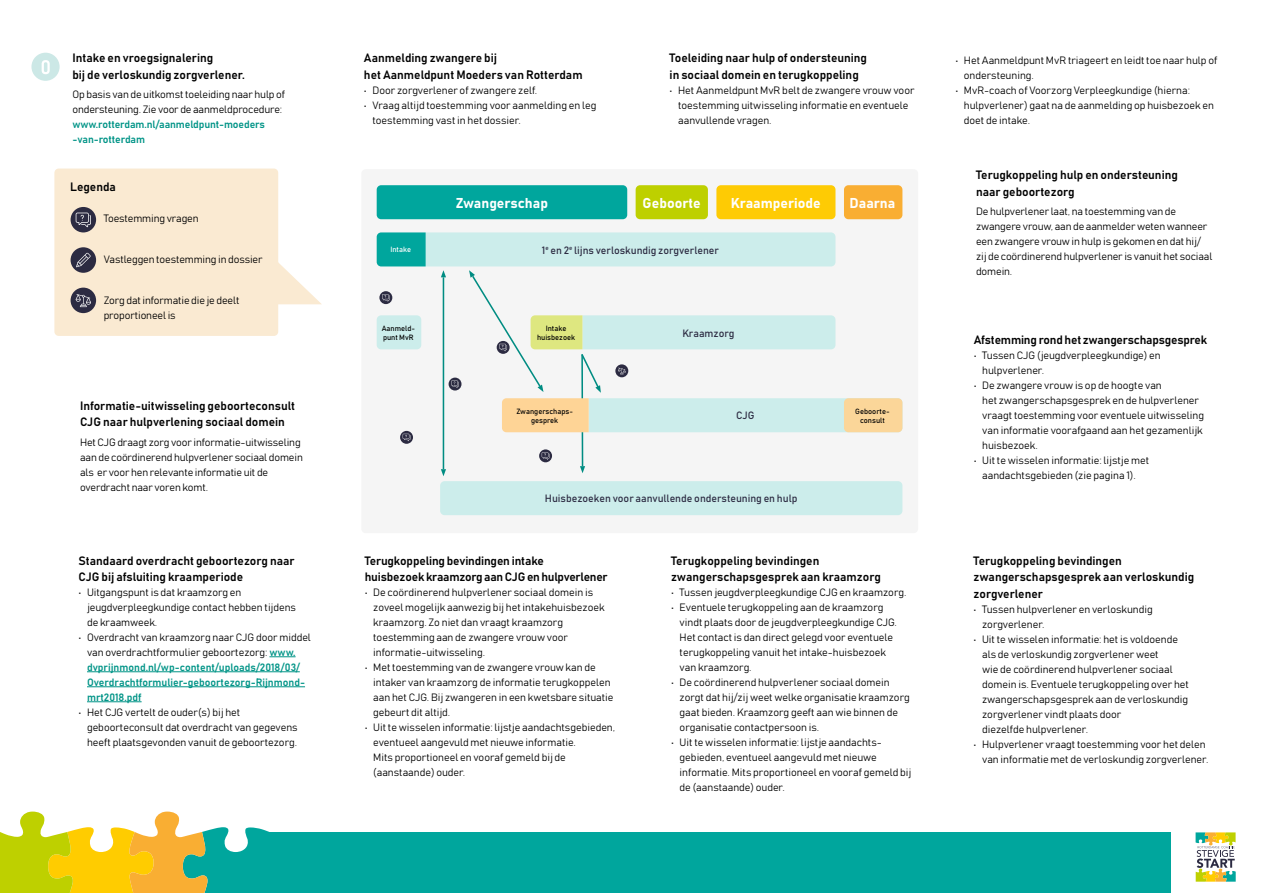
<style>
.page{position:relative;width:1263px;height:893px;background:#fff}
.page>*{position:absolute;margin:0;border:0;box-sizing:border-box;transform-origin:0 0}
.t1{font:14.1px "Bahnschrift";color:#fff}
.H3__2__achterkant__H3{font:12px/16.5px "Bahnschrift";color:#000}
.Broodtekst{font:12px/16.5px "Bahnschrift";color:#000}
.Opsomming{font:10.5px/15px "Bahnschrift";color:#000}
.Brood__P{font:10.5px/15px "Bahnschrift";letter-spacing:-.01em;color:#000}
.Opsomming-2{font:10.5px/15px "Bahnschrift";color:#009487}
.t2{font:10.5px "Bahnschrift";color:#2c2b42}
.Schema_2_klein{font:7.5px/9px "Bahnschrift";color:#000;text-align:center}
.t3{font:7.5px "Bahnschrift";color:#fff}
.s1{color:#009487}
.s2{color:#000}
</style>
<div class="page">
<svg style="left:1px;top:812px;width:268px;height:81px"></svg>
<div style="left:268px;top:832px;width:903px;height:61px;background:#00a69d"></div>
<svg style="left:1195px;top:832px;width:41px;height:50px"></svg>
<hr style="left:0;top:831px;width:1px;height:62px;background:#bdcf00">
<hr style="left:0;top:892px;width:67px;height:1px;background:#bdcf00">
<hr style="left:66px;top:892px;width:69px;height:1px;background:#ffcc03">
<hr style="left:135px;top:892px;width:67px;height:1px;background:#f8ae32">
<div style="left:54px;top:169px;width:224px;height:167px;background:#faead2;border-radius:4px"></div>
<div style="left:71px;top:247px;width:25px;height:26px;background:#2c2b42;border-radius:50%"></div>
<svg style="left:76px;top:253px;width:15px;height:14px"></svg>
<div style="left:71px;top:288px;width:25px;height:25px;background:#2c2b42;border-radius:50%"></div>
<svg style="left:76px;top:294px;width:15px;height:13px"></svg>
<div style="left:71px;top:207px;width:25px;height:25px;background:#2c2b42;border-radius:50%"></div>
<svg style="left:76px;top:213px;width:15px;height:14px"></svg>
<svg style="left:269px;top:656px;width:27px;height:1px"></svg>
<hr style="left:87px;top:671px;width:213px;height:1px;background:#009487">
<hr style="left:87px;top:686px;width:218px;height:1px;background:#009487">
<hr style="left:87px;top:701px;width:55px;height:1px;background:#009487">
<svg style="left:278px;top:258px;width:43px;height:46px"></svg>
<div style="left:31px;top:53px;width:29px;height:28px;background:#cce8e6;border-radius:50%"></div>
<svg style="left:42px;top:60px;width:8px;height:14px"></svg>
<div style="left:361px;top:169px;width:557px;height:364px;background:#f5f5f5;border-radius:4px"></div>
<hr style="left:581px;top:355px;width:2px;height:111px;background:#008c82">
<svg style="left:580px;top:466px;width:5px;height:7px"></svg>
<hr style="left:443px;top:277px;width:1px;height:192px;background:#008c82">
<svg style="left:441px;top:469px;width:5px;height:7px"></svg>
<div style="left:377px;top:185px;width:250px;height:34px;background:#00a69d;border-radius:4px"></div>
<div style="left:636px;top:185px;width:72px;height:34px;background:#bed000;border-radius:4px"></div>
<div style="left:716px;top:185px;width:119px;height:34px;background:#fecb04;border-radius:4px"></div>
<div style="left:844px;top:185px;width:58px;height:34px;background:#f9ae33;border-radius:4px"></div>
<svg style="left:400px;top:431px;width:13px;height:13px"></svg>
<div style="left:440px;top:481px;width:462px;height:34px;background:#ccedeb;border-radius:4px"></div>
<svg style="left:539px;top:449px;width:13px;height:13px"></svg>
<svg style="left:542px;top:452px;width:7px;height:8px"></svg>
<svg style="left:377px;top:232px;width:525px;height:209px"></svg>
<h3 class="H3__2__achterkant__H3" style="left:72px;top:50px;width:174px">Intake en vroegsignalering<br>bij de verloskundig zorgverlener.</h3>
<p class="Brood__P" style="left:72px;top:87px;width:214px">Op basis van de uitkomst toeleiding naar hulp of ondersteuning. Zie voor de aanmeldprocedure: <span class="s1">www.rotterdam.nl/aanmeldpunt-moeders -van-rotterdam</span></p>
<h3 class="H3__2__achterkant__H3" style="left:70px;top:178px;width:47px">Legenda</h3>
<p class="Brood__P" style="left:104px;top:211px;width:96px">Toestemming vragen</p>
<p class="Brood__P" style="left:104px;top:252px;width:160px">Vastleggen toestemming in dossier</p>
<p class="Brood__P" style="left:104px;top:292px;width:137px">Zorg dat informatie die je deelt proportioneel is</p>
<h3 class="H3__2__achterkant__H3" style="left:80px;top:397px;width:217px">Informatie-uitwisseling geboorteconsult<br>CJG naar hulpverlening sociaal domein</h3>
<p class="Brood__P" style="left:80px;top:434px;width:224px">Het CJG draagt zorg voor informatie-uitwisseling aan de coördinerend hulpverlener sociaal domein als er voor hen relevante informatie uit de overdracht naar voren komt.</p>
<h3 class="H3__2__achterkant__H3" style="left:79px;top:552px;width:218px">Standaard overdracht geboortezorg naar<br>CJG bij afsluiting kraamperiode</h3>
<p class="Opsomming" style="left:87px;top:585px;width:211px;text-indent:-9px">• Uitgangspunt is dat kraamzorg en jeugdverpleegkundige contact hebben tijdens de kraamweek.</p>
<p class="Opsomming-2" style="left:87px;top:630px;width:225px;text-indent:-9px"><span class="s2">• Overdracht van kraamzorg naar CJG door middel van overdrachtformulier geboortezorg:</span> www. dvprijnmond.nl/wp-content/uploads/2018/03/ Overdrachtformulier-geboortezorg-Rijnmond&shy;mrt2018.pdf</p>
<p class="Opsomming" style="left:87px;top:705px;width:212px;text-indent:-9px">• Het CJG vertelt de ouder(s) bij het geboorteconsult dat overdracht van gegevens heeft plaatsgevonden vanuit de geboortezorg.</p>
<h3 class="H3__2__achterkant__H3" style="left:364px;top:50px;width:220px">Aanmelding zwangere bij<br>het Aanmeldpunt Moeders van Rotterdam</h3>
<p class="Opsomming" style="left:364px;top:82px;width:175px">• Door zorgverlener of zwangere zelf.</p>
<p class="Opsomming" style="left:372px;top:97px;width:225px;text-indent:-9px">• Vraag altijd toestemming voor aanmelding en leg toestemming vast in het dossier.</p>
<h3 class="H3__2__achterkant__H3" style="left:670px;top:50px;width:199px">Toeleiding naar hulp of ondersteuning in sociaal domein en terugkoppeling</h3>
<p class="Opsomming" style="left:678px;top:82px;width:238px;text-indent:-9px">• Het Aanmeldpunt MvR belt de zwangere vrouw voor toestemming uitwisseling informatie en eventuele aanvullende vragen.</p>
<p class="t3" style="left:390px;top:245px;width:22px">Intake</p>
<h1 class="t1" style="left:456px;top:194px;width:94px">Zwangerschap</h1>
<h1 class="t1" style="left:643px;top:194px;width:60px">Geboorte</h1>
<h1 class="t1" style="left:731px;top:194px;width:91px">Kraamperiode</h1>
<h1 class="t1" style="left:849px;top:194px;width:47px">Daarna</h1>
<p class="t2" style="left:542px;top:243px;width:179px">1<sup>e</sup> en 2<sup>e</sup> lijns verloskundig zorgverlener</p>
<p class="Schema_2_klein" style="left:382px;top:324px;width:35px;text-align:left">Aanmeld&shy;punt MvR</p>
<p class="t2" style="left:682px;top:326px;width:54px">Kraamzorg</p>
<p class="Schema_2_klein" style="left:537px;top:324px;width:40px">Intake huisbezoek</p>
<p class="Schema_2_klein" style="left:516px;top:406px;width:58px">Zwangerschaps&shy;gesprek</p>
<p class="t2" style="left:736px;top:409px;width:20px">CJG</p>
<p class="t2" style="left:545px;top:492px;width:254px">Huisbezoeken voor aanvullende ondersteuning en hulp</p>
<p class="Schema_2_klein" style="left:855px;top:406px;width:36px">Geboorte-</p>
<p class="Schema_2_klein" style="left:860px;top:415px;width:26px">consult</p>
<h3 class="H3__2__achterkant__H3" style="left:365px;top:552px;width:244px">Terugkoppeling bevindingen intake<br>huisbezoek kraamzorg aan CJG en hulpverlener</h3>
<p class="Opsomming" style="left:373px;top:585px;width:233px;text-indent:-9px">• De coördinerend hulpverlener sociaal domein is zoveel mogelijk aanwezig bij het intakehuisbezoek kraamzorg. Zo niet dan vraagt kraamzorg toestemming aan de zwangere vrouw voor informatie-uitwisseling.</p>
<p class="Opsomming" style="left:373px;top:660px;width:242px;text-indent:-9px">• Met toestemming van de zwangere vrouw kan de intaker van kraamzorg de informatie terugkoppelen aan het CJG. Bij zwangeren in een kwetsbare situatie gebeurt dit altijd.</p>
<p class="Opsomming" style="left:373px;top:720px;width:243px;text-indent:-9px">• Uit te wisselen informatie: lijstje aandachtsgebieden, eventueel aangevuld met nieuwe informatie.<br>Mits proportioneel en vooraf gemeld bij de (aanstaande) ouder.</p>
<h3 class="H3__2__achterkant__H3" style="left:671px;top:552px;width:211px">Terugkoppeling bevindingen zwangerschapsgesprek aan kraamzorg</h3>
<p class="Opsomming" style="left:671px;top:585px;width:237px">• Tussen jeugdverpleegkundige CJG en kraamzorg.</p>
<p class="Opsomming" style="left:680px;top:600px;width:219px;text-indent:-9px">• Eventuele terugkoppeling aan de kraamzorg vindt plaats door de jeugdverpleegkundige CJG.<br>Het contact is dan direct gelegd voor eventuele terugkoppeling vanuit het intake-huisbezoek van kraamzorg.</p>
<p class="Opsomming" style="left:680px;top:675px;width:232px;text-indent:-9px">• De coördinerend hulpverlener sociaal domein zorgt dat hij/zij weet welke organisatie kraamzorg gaat bieden. Kraamzorg geeft aan wie binnen de organisatie contactpersoon is.</p>
<p class="Opsomming" style="left:680px;top:735px;width:233px;text-indent:-9px">• Uit te wisselen informatie: lijstje aandachts&shy;gebieden, eventueel aangevuld met nieuwe informatie. Mits proportioneel en vooraf gemeld bij de (aanstaande) ouder.</p>
<p class="Opsomming" style="left:964px;top:53px;width:255px;text-indent:-9px">• Het Aanmeldpunt MvR triageert en leidt toe naar hulp of ondersteuning.</p>
<p class="Opsomming" style="left:964px;top:83px;width:252px;text-indent:-9px">• MvR-coach of Voorzorg Verpleegkundige (hierna: hulpverlener) gaat na de aanmelding op huisbezoek en doet de intake.</p>
<p class="Broodtekst" style="left:976px;top:166px;width:203px">Terugkoppeling hulp en ondersteuning naar geboortezorg</p>
<p class="Brood__P" style="left:976px;top:203px;width:238px">De hulpverlener laat, na toestemming van de zwangere vrouw, aan de aanmelder weten wanneer een zwangere vrouw in hulp is gekomen en dat hij/ zij de coördinerend hulpverlener is vanuit het sociaal domein.</p>
<h3 class="H3__2__achterkant__H3" style="left:974px;top:331px;width:235px">Afstemming rond het zwangerschapsgesprek</h3>
<p class="Opsomming" style="left:982px;top:348px;width:180px;text-indent:-9px">• Tussen CJG (jeugdverpleegkundige) en hulpverlener.</p>
<p class="Opsomming" style="left:982px;top:378px;width:223px;text-indent:-9px">• De zwangere vrouw is op de hoogte van<br>het zwangerschapsgesprek en de hulpverlener vraagt toestemming voor eventuele uitwisseling van informatie voorafgaand aan het gezamenlijk huisbezoek.</p>
<p class="Opsomming" style="left:974px;top:453px;width:177px;text-align:center">• Uit te wisselen informatie: lijstje met aandachtsgebieden (zie pagina 1).</p>
<h3 class="H3__2__achterkant__H3" style="left:973px;top:552px;width:222px">Terugkoppeling bevindingen zwangerschapsgesprek aan verloskundig zorgverlener</h3>
<p class="Opsomming" style="left:982px;top:601px;width:172px;text-indent:-9px">• Tussen hulpverlener en verloskundig zorgverlener.</p>
<p class="Opsomming" style="left:982px;top:631px;width:208px;text-indent:-9px">• Uit te wisselen informatie: het is voldoende als de verloskundig zorgverlener weet<br>wie de coördinerend hulpverlener sociaal domein is. Eventuele terugkoppeling over het zwangerschapsgesprek aan de verloskundig zorgverlener vindt plaats door<br>diezelfde hulpverlener.</p>
<p class="Opsomming" style="left:973px;top:736px;width:236px;text-align:right">• Hulpverlener vraagt toestemming voor het delen van informatie met de verloskundig zorgverlener.</p>
</div>
